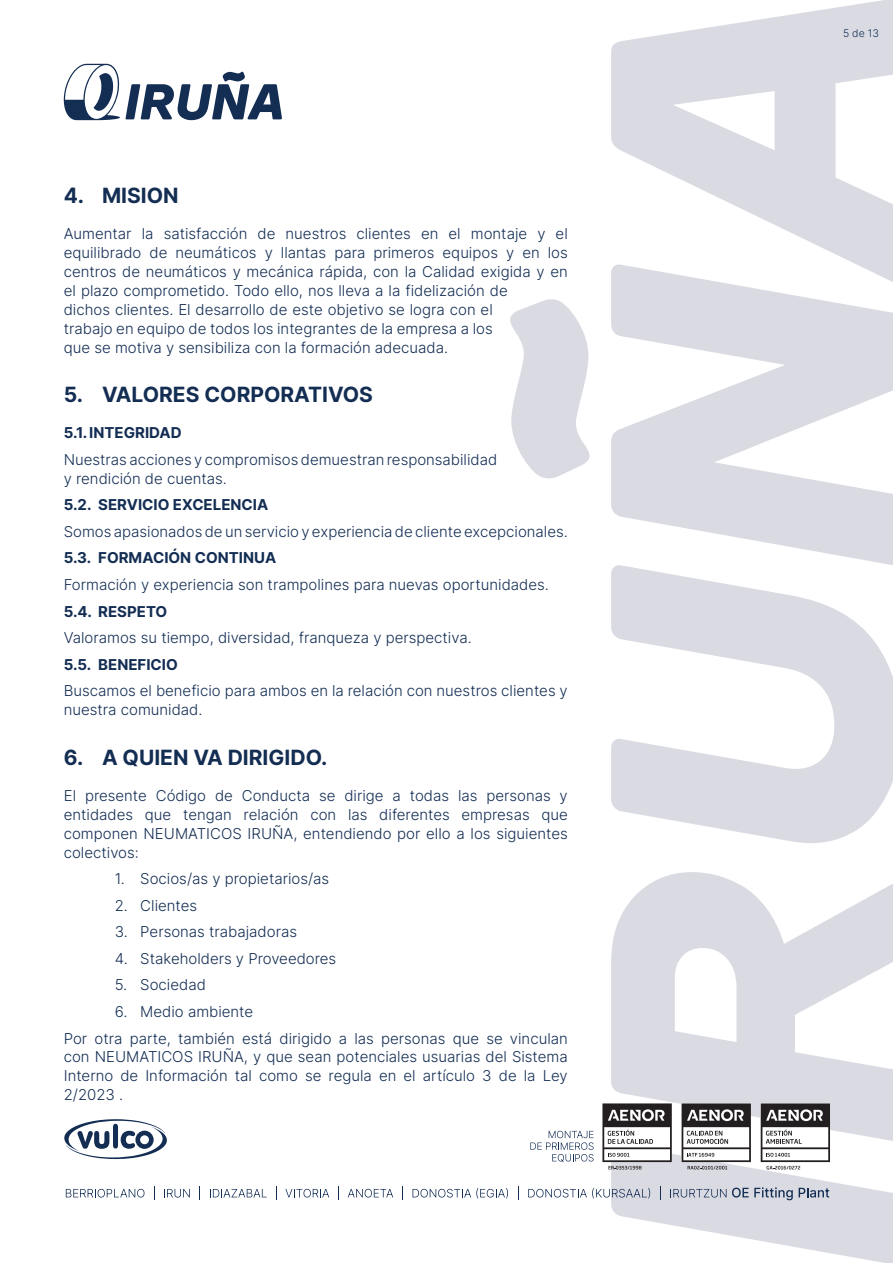
<style>
.page{position:relative;width:893px;height:1263px;background:#fff}
.page>*{position:absolute;margin:0;border:0;box-sizing:border-box;transform-origin:0 0}
.t1{font:700 21px "Inter";color:#132d53}
.párrafo_1{font:300 15px/18.9px "Inter";color:#132d53}
.t2{font:700 15px "Inter";color:#132d53}
.t3{font:300 10.5px "Inter";color:#132d53}
</style>
<div class="page">
<svg style="left:611px;top:872px;width:282px;height:231px;fill:#dadbe2"></svg>
<svg style="left:611px;top:568px;width:282px;height:275px;fill:#dadbe2"></svg>
<svg style="left:510px;top:299px;width:80px;height:180px"></svg>
<svg style="left:611px;top:291px;width:282px;height:277px;fill:#dadbe2"></svg>
<svg style="left:611px;top:0;width:282px;height:291px;fill:#dadbe2"></svg>
<svg style="left:64px;top:64px;width:218px;height:56px"></svg>
<svg style="left:66px;top:1189px;width:78px;height:8px"></svg>
<svg style="left:154px;top:1186px;width:1px;height:14px"></svg>
<svg style="left:164px;top:1189px;width:26px;height:8px"></svg>
<svg style="left:199px;top:1186px;width:1px;height:14px"></svg>
<svg style="left:210px;top:1189px;width:57px;height:8px"></svg>
<svg style="left:276px;top:1186px;width:1px;height:14px"></svg>
<svg style="left:285px;top:1189px;width:44px;height:8px"></svg>
<svg style="left:338px;top:1186px;width:1px;height:14px"></svg>
<svg style="left:348px;top:1189px;width:45px;height:8px"></svg>
<svg style="left:402px;top:1186px;width:1px;height:14px"></svg>
<svg style="left:412px;top:1188px;width:96px;height:10px"></svg>
<svg style="left:518px;top:1186px;width:1px;height:14px"></svg>
<svg style="left:528px;top:1103px;width:365px;height:160px"></svg>
<svg style="left:64px;top:1119px;width:103px;height:40px"></svg>
<p class="t1" style="left:64px;top:180px;width:116px">4. MISION</p>
<p class="párrafo_1" style="left:64px;top:224px;width:506px">Aumentar la satisfacción de nuestros clientes en el montaje y el equilibrado de neumáticos y llantas para primeros equipos y en los centros de neumáticos y mecánica rápida, con la Calidad exigida y en el plazo comprometido. Todo ello, nos lleva a la fidelización de<br>dichos clientes. El desarrollo de este objetivo se logra con el<br>trabajo en equipo de todos los integrantes de la empresa a los<br>que se motiva y sensibiliza con la formación adecuada.</p>
<p class="t1" style="left:64px;top:379px;width:311px">5. VALORES CORPORATIVOS</p>
<p class="t2" style="left:64px;top:422px;width:119px">5.1.INTEGRIDAD</p>
<p class="párrafo_1" style="left:64px;top:450px;width:435px">Nuestras acciones y compromisos demuestran responsabilidad y rendición de cuentas.</p>
<p class="t2" style="left:64px;top:494px;width:206px">5.2. SERVICIO EXCELENCIA</p>
<p class="párrafo_1" style="left:64px;top:522px;width:506px">Somos apasionados de un servicio y experiencia de cliente excepcionales.</p>
<p class="t2" style="left:64px;top:547px;width:214px">5.3. FORMACIÓN CONTINUA</p>
<p class="párrafo_1" style="left:64px;top:575px;width:487px">Formación y experiencia son trampolines para nuevas oportunidades.</p>
<p class="t2" style="left:64px;top:600px;width:105px">5.4. RESPETO</p>
<p class="párrafo_1" style="left:64px;top:628px;width:409px">Valoramos su tiempo, diversidad, franqueza y perspectiva.</p>
<p class="t2" style="left:64px;top:653px;width:116px">5.5. BENEFICIO</p>
<p class="párrafo_1" style="left:64px;top:681px;width:505px">Buscamos el beneficio para ambos en la relación con nuestros clientes y nuestra comunidad.</p>
<p class="t1" style="left:64px;top:742px;width:265px">6. A QUIEN VA DIRIGIDO.</p>
<p class="párrafo_1" style="left:64px;top:786px;width:506px;text-align:justify">El presente Código de Conducta se dirige a todas las personas y entidades que tengan relación con las diferentes empresas que componen NEUMATICOS IRUÑA, entendiendo por ello a los siguientes colectivos:</p>
<p class="párrafo_1" style="left:115px;top:869px;width:216px">1. Socios/as y propietarios/as</p>
<p class="párrafo_1" style="left:115px;top:895px;width:84px">2. Clientes</p>
<p class="párrafo_1" style="left:115px;top:922px;width:184px">3. Personas trabajadoras</p>
<p class="párrafo_1" style="left:115px;top:948px;width:223px">4. Stakeholders y Proveedores</p>
<p class="párrafo_1" style="left:115px;top:975px;width:93px">5. Sociedad</p>
<p class="párrafo_1" style="left:115px;top:1002px;width:140px">6. Medio ambiente</p>
<p class="párrafo_1" style="left:64px;top:1028px;width:506px;text-align:justify">Por otra parte, también está dirigido a las personas que se vinculan con NEUMATICOS IRUÑA, y que sean potenciales usuarias del Sistema Interno de Información tal como se regula en el artículo 3 de la Ley 2/2023 .</p>
<p class="t3" style="left:843px;top:26px;width:37px">5 de 13</p>
</div>
